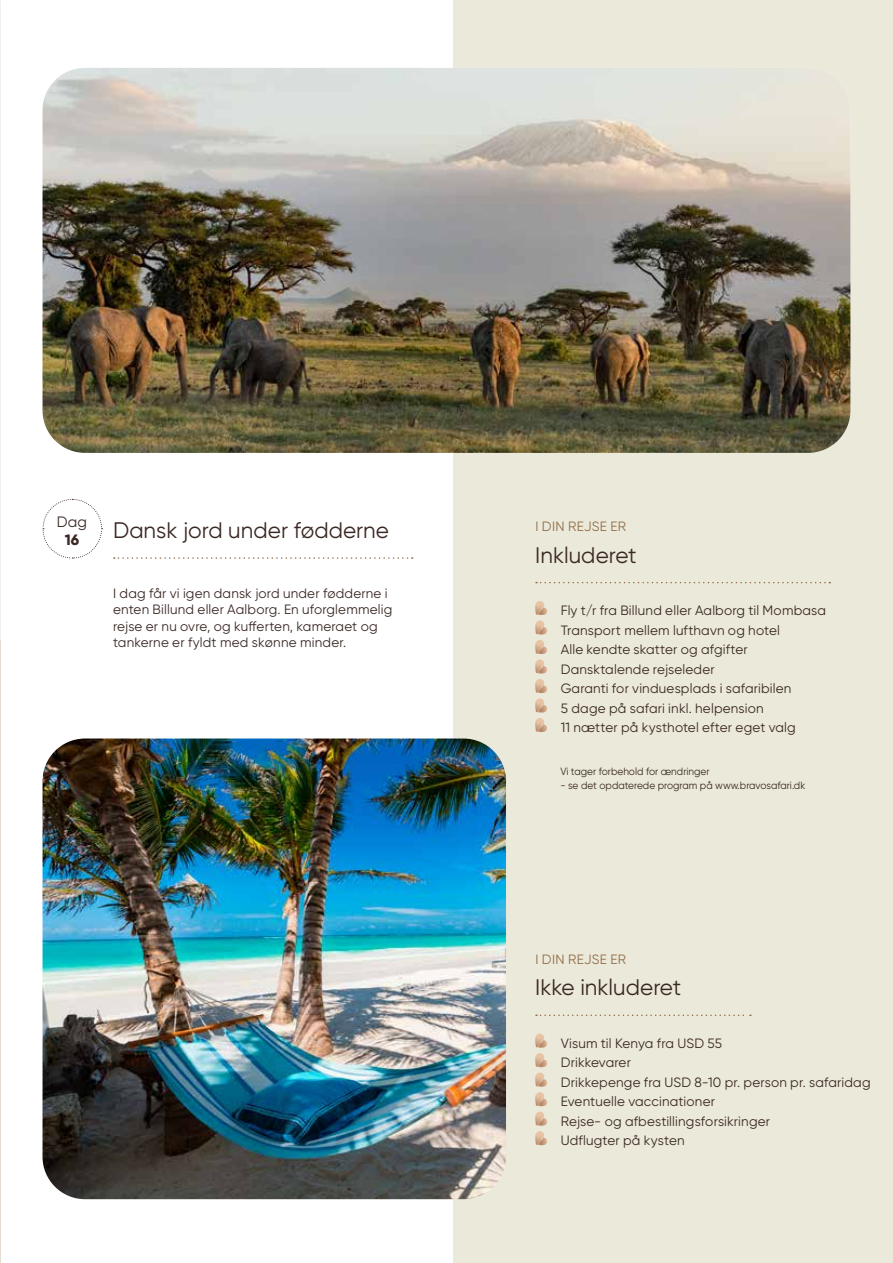
<style>
.page{position:relative;width:893px;height:1263px;background:#fff}
.page>*{position:absolute;margin:0;border:0;box-sizing:border-box;transform-origin:0 0}
.t1{font:22.5px "Gilroy";color:#3a2823}
.t2{font:15px "Gilroy";color:#3a2823}
.t3{font:800 15px "Gilroy";color:#3a2823}
.t4{font:13.5px/19.5px "Gilroy";letter-spacing:.015em;color:#3a2823}
.t5{font:13.5px "Gilroy";letter-spacing:.02em;color:#926e4b}
.t6{font:10.5px "Gilroy";color:#3a2823;scale:.96 1}
</style>
<div class="page">
<div style="left:453px;top:0;width:440px;height:1263px;background:#ebe9da"></div>
<svg style="left:535px;top:601px;width:13px;height:131px"></svg>
<svg style="left:536px;top:582px;width:294px;height:1px"></svg>
<svg style="left:535px;top:1034px;width:13px;height:33px"></svg>
<svg style="left:535px;top:1073px;width:13px;height:33px"></svg>
<svg style="left:535px;top:1112px;width:13px;height:33px"></svg>
<svg style="left:536px;top:1014px;width:215px;height:2px"></svg>
<img style="left:43px;top:738px;width:463px;height:461px">
<svg style="left:114px;top:557px;width:299px;height:2px"></svg>
<img style="left:43px;top:68px;width:807px;height:385px">
<svg style="left:42px;top:498px;width:61px;height:61px"></svg>
<p class="t2" style="left:57px;top:512px;width:32px">Dag</p>
<p class="t3" style="left:65px;top:530px;width:16px">16</p>
<h1 class="t1" style="left:113px;top:517px;width:277px">Dansk jord under fødderne</h1>
<p class="t4" style="left:113px;top:585px;width:281px;line-height:16.5px">I dag får vi igen dansk jord under fødderne i enten Billund eller Aalborg. En uforglemmelig rejse er nu ovre, og kufferten, kameraet og tankerne er fyldt med skønne minder.</p>
<p class="t5" style="left:535px;top:518px;width:92px">I DIN REJSE ER</p>
<h1 class="t1" style="left:535px;top:541px;width:103px">Inkluderet</h1>
<p class="t4" style="left:561px;top:600px;width:267px">Fly t/r fra Billund eller Aalborg til Mombasa Transport mellem lufthavn og hotel<br>Alle kendte skatter og afgifter Dansktalende rejseleder<br>Garanti for vinduesplads i safaribilen<br>5 dage på safari inkl. helpension<br>11 nætter på kysthotel efter eget valg</p>
<p class="t6" style="left:560px;top:765px;width:157px">Vi tager forbehold for ændringer</p>
<p class="t6" style="left:560px;top:779px;width:257px">- se det opdaterede program på www.bravosafari.dk</p>
<p class="t5" style="left:535px;top:951px;width:92px">I DIN REJSE ER</p>
<h1 class="t1" style="left:535px;top:974px;width:147px">Ikke inkluderet</h1>
<p class="t4" style="left:561px;top:1033px;width:311px">Visum til Kenya fra USD 55<br>Drikkevarer<br>Drikkepenge fra USD 8-10 pr. person pr. safaridag<br>Eventuelle vaccinationer<br>Rejse- og afbestillingsforsikringer<br>Udflugter på kysten</p>
</div>
